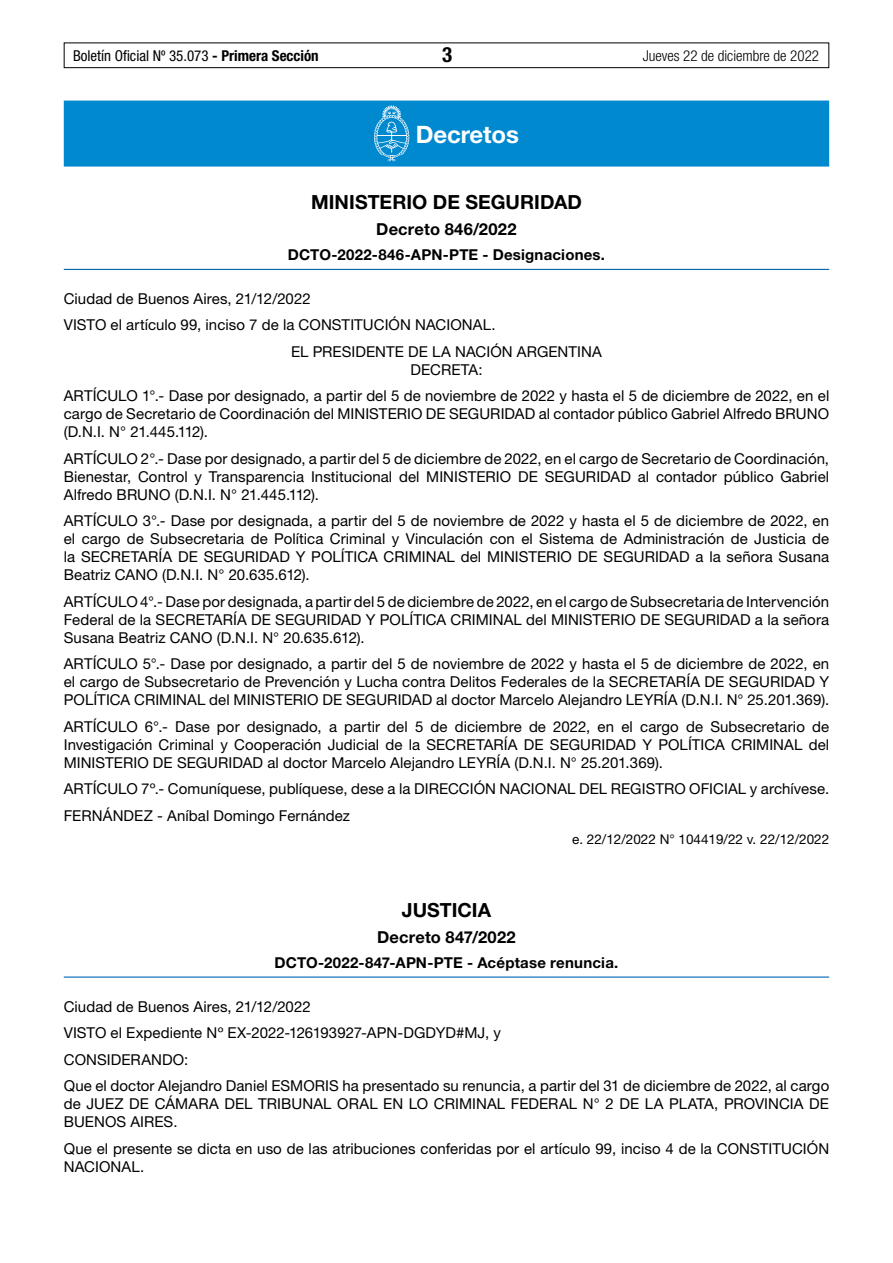
<style>
.page{position:relative;width:893px;height:1263px;background:#fff}
.page>*{position:absolute;margin:0;border:0;box-sizing:border-box;transform-origin:0 0}
.t1{font:700 24px "Helvetica Neue LT Std";letter-spacing:-.005em;color:#fff}
.t2{font:700 condensed 21px "Helvetica Neue LT Std";color:#000}
.t3{font:700 19.5px "Helvetica Neue LT Std";letter-spacing:.005em;color:#000}
.t4{font:700 16.5px "Helvetica Neue LT Std";letter-spacing:.015em;color:#000}
.t5{font:15px/18px "Helvetica Neue LT Std";letter-spacing:.005em;color:#000}
.t6{font:700 15px "Helvetica Neue LT Std";letter-spacing:.015em;color:#000}
.t7{font:condensed 15px "Helvetica Neue LT Std";color:#000}
.t8{font:300 condensed 15px "Helvetica Neue LT Std";color:#000}
.t9{font:13.5px "Helvetica Neue LT Std";color:#000}
.s1{font-weight:700}
</style>
<div class="page">
<div style="left:64px;top:43px;width:765px;height:25px;border:1px solid #000"></div>
<div style="left:64px;top:101px;width:765px;height:66px;background:#0089cf"></div>
<hr style="left:64px;top:269px;width:765px;height:1px;background:#0066b3">
<hr style="left:64px;top:976px;width:765px;height:2px;background:#0066b3">
<svg style="left:374px;top:105px;width:35px;height:56px"></svg>
<p class="t7" style="left:73px;top:47px;width:247px">Boletín Oficial Nº 35.073 <span class="s1">- Primera Sección</span></p>
<h2 class="t2" style="left:442px;top:42px;width:12px">3</h2>
<p class="t8" style="left:643px;top:47px;width:178px">Jueves 22 de diciembre de 2022</p>
<h1 class="t1" style="left:416px;top:120px;width:105px">Decretos</h1>
<h3 class="t3" style="left:311px;top:190px;width:272px">MINISTERIO DE SEGURIDAD</h3>
<p class="t4" style="left:376px;top:219px;width:142px">Decreto 846/2022</p>
<p class="t6" style="left:288px;top:246px;width:319px">DCTO-2022-846-APN-PTE - Designaciones.</p>
<p class="t5" style="left:64px;top:289px;width:248px">Ciudad de Buenos Aires, 21/12/2022</p>
<p class="t5" style="left:64px;top:316px;width:433px">VISTO el artículo 99, inciso 7 de la CONSTITUCIÓN NACIONAL.</p>
<p class="t5" style="left:291px;top:342px;width:312px">EL PRESIDENTE DE LA NACIÓN ARGENTINA</p>
<p class="t5" style="left:64px;top:356px;width:767px;line-height:26.5px;text-align:center">DECRETA:<br>ARTÍCULO 1°.- Dase por designado, a partir del 5 de noviembre de 2022 y hasta el 5 de diciembre de 2022, en el</p>
<p class="t5" style="left:64px;top:405px;width:767px">cargo de Secretario de Coordinación del MINISTERIO DE SEGURIDAD al contador público Gabriel Alfredo BRUNO (D.N.I. N° 21.445.112).</p>
<p class="t5" style="left:64px;top:449px;width:767px;text-align:justify">ARTÍCULO 2°.- Dase por designado, a partir del 5 de diciembre de 2022, en el cargo de Secretario de Coordinación, Bienestar, Control y Transparencia Institucional del MINISTERIO DE SEGURIDAD al contador público Gabriel Alfredo BRUNO (D.N.I. N° 21.445.112).</p>
<p class="t5" style="left:64px;top:512px;width:767px;text-align:justify">ARTÍCULO 3°.- Dase por designada, a partir del 5 de noviembre de 2022 y hasta el 5 de diciembre de 2022, en el cargo de Subsecretaria de Política Criminal y Vinculación con el Sistema de Administración de Justicia de la SECRETARÍA DE SEGURIDAD Y POLÍTICA CRIMINAL del MINISTERIO DE SEGURIDAD a la señora Susana Beatriz CANO (D.N.I. N° 20.635.612).</p>
<p class="t5" style="left:64px;top:592px;width:767px;text-align:justify">ARTÍCULO 4°.- Dase por designada, a partir del 5 de diciembre de 2022, en el cargo de Subsecretaria de Intervención Federal de la SECRETARÍA DE SEGURIDAD Y POLÍTICA CRIMINAL del MINISTERIO DE SEGURIDAD a la señora Susana Beatriz CANO (D.N.I. N° 20.635.612).</p>
<p class="t5" style="left:64px;top:655px;width:767px;text-align:justify">ARTÍCULO 5°.- Dase por designado, a partir del 5 de noviembre de 2022 y hasta el 5 de diciembre de 2022, en el cargo de Subsecretario de Prevención y Lucha contra Delitos Federales de la SECRETARÍA DE SEGURIDAD Y POLÍTICA CRIMINAL del MINISTERIO DE SEGURIDAD al doctor Marcelo Alejandro LEYRÍA (D.N.I. N° 25.201.369).</p>
<p class="t5" style="left:64px;top:717px;width:767px;text-align:justify">ARTÍCULO 6°.- Dase por designado, a partir del 5 de diciembre de 2022, en el cargo de Subsecretario de Investigación Criminal y Cooperación Judicial de la SECRETARÍA DE SEGURIDAD Y POLÍTICA CRIMINAL del MINISTERIO DE SEGURIDAD al doctor Marcelo Alejandro LEYRÍA (D.N.I. N° 25.201.369).</p>
<p class="t5" style="left:64px;top:776px;width:767px;line-height:26.5px">ARTÍCULO 7º.- Comuníquese, publíquese, dese a la DIRECCIÓN NACIONAL DEL REGISTRO OFICIAL y archívese.<br>FERNÁNDEZ - Aníbal Domingo Fernández</p>
<p class="t9" style="left:572px;top:832px;width:259px">e. 22/12/2022 N° 104419/22 v. 22/12/2022</p>
<h3 class="t3" style="left:402px;top:897px;width:91px">JUSTICIA</h3>
<p class="t4" style="left:377px;top:927px;width:140px">Decreto 847/2022</p>
<p class="t6" style="left:275px;top:953px;width:345px">DCTO-2022-847-APN-PTE - Acéptase renuncia.</p>
<p class="t5" style="left:64px;top:993px;width:767px;line-height:26.5px">Ciudad de Buenos Aires, 21/12/2022<br>VISTO el Expediente Nº EX-2022-126193927-APN-DGDYD#MJ, y<br>CONSIDERANDO:<br>Que el doctor Alejandro Daniel ESMORIS ha presentado su renuncia, a partir del 31 de diciembre de 2022, al cargo</p>
<p class="t5" style="left:64px;top:1094px;width:767px">de JUEZ DE CÁMARA DEL TRIBUNAL ORAL EN LO CRIMINAL FEDERAL N° 2 DE LA PLATA, PROVINCIA DE<br>BUENOS AIRES.</p>
<p class="t5" style="left:64px;top:1139px;width:767px">Que el presente se dicta en uso de las atribuciones conferidas por el artículo 99, inciso 4 de la CONSTITUCIÓN<br>NACIONAL.</p>
</div>
